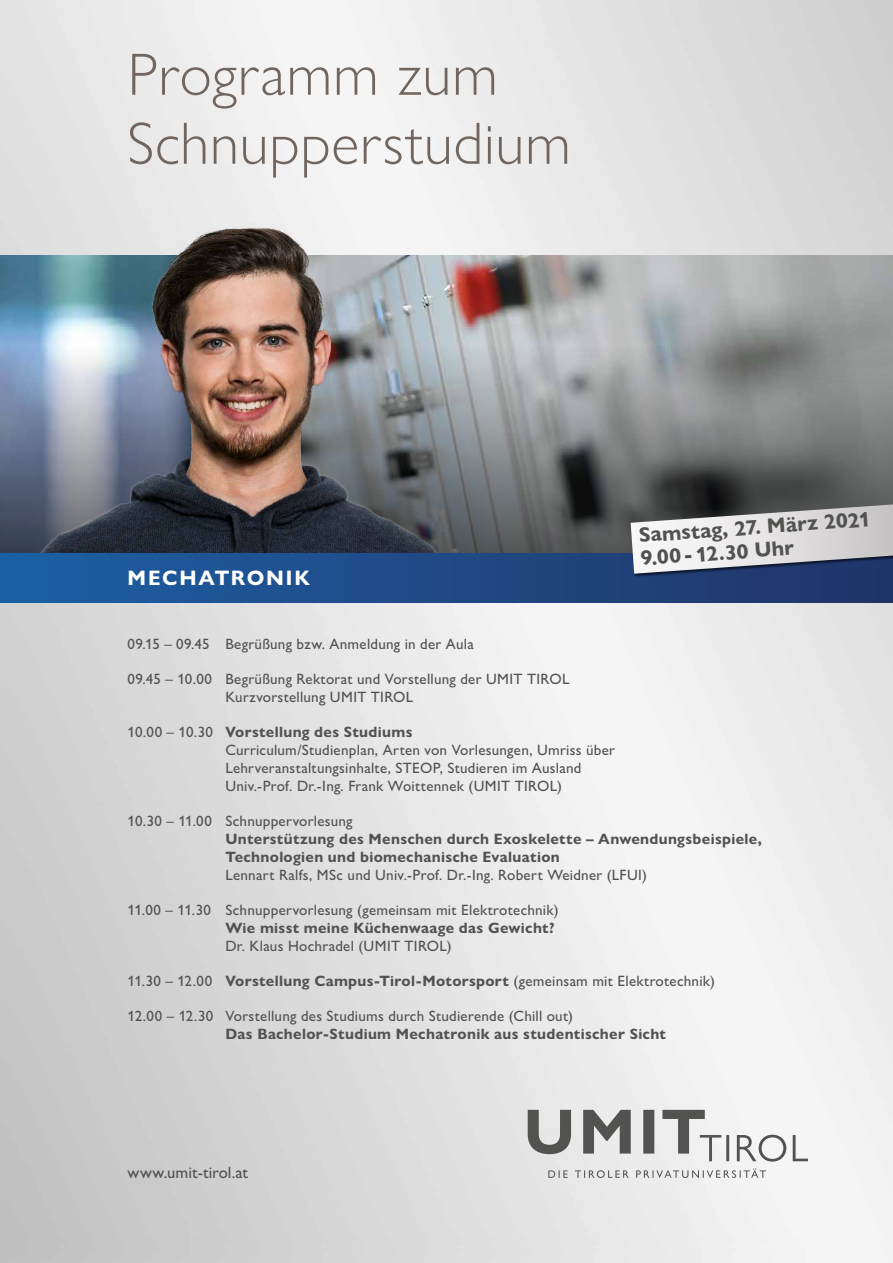
<style>
.page{position:relative;width:893px;height:1263px;background:#fff}
.page>*{position:absolute;margin:0;border:0;box-sizing:border-box;transform-origin:0 0}
.t1{font:300 60px/69px "Gill Sans Nova";letter-spacing:.01em;color:#70665f}
.t2{font:700 21px/23.2px "Gill Sans Nova";color:#525251}
.t3{font:700 21px "Gill Sans Nova";letter-spacing:.085em;color:#fff}
.t4{font:500 16.5px "Gill Sans Nova";color:#525251}
.t5{font:500 15px/18px "Gill Sans Nova";letter-spacing:.015em;color:#525251}
.t6{font:700 15px/18px "Gill Sans Nova";letter-spacing:.02em;color:#525251}
.s1{font-weight:700}
</style>
<div class="page">
<img style="left:0;top:0;width:893px;height:1263px">
<div style="left:0;top:553px;width:893px;height:49px;background:linear-gradient(to right,#1d5fa4,#213467)"></div>
<img style="left:536px;top:255px;width:357px;height:90px">
<svg style="left:536px;top:345px;width:357px;height:208px;background:#777979"></svg>
<img style="left:0;top:181px;width:536px;height:372px">
<div style="left:631px;top:502px;width:262px;height:75px;background:#000;opacity:.6"></div>
<svg style="left:631px;top:504px;width:262px;height:70px"></svg>
<svg style="left:528px;top:1110px;width:280px;height:51px"></svg>
<svg style="left:548px;top:1168px;width:218px;height:10px"></svg>
<h1 class="t1" style="left:128px;top:39px;width:445px">Programm zum<br>Schnupperstudium</h1>
<h2 class="t3" style="left:128px;top:565px;width:184px">MECHATRONIK</h2>
<h2 class="t2" style="left:638px;top:523px;width:234px;rotate:-4deg">Samstag, 27. März 2021<br>9.00-12.30 Uhr</h2>
<p class="t5" style="left:128px;top:634px;width:348px">09.15 – 09.45 Begrüßung bzw. Anmeldung in der Aula</p>
<p class="t5" style="left:225px;top:669px;width:346px;text-indent:-98px">09.45 – 10.00 Begrüßung Rektorat und Vorstellung der UMIT TIROL<br>Kurzvorstellung UMIT TIROL</p>
<p class="t5" style="left:225px;top:723px;width:391px;text-indent:-98px">10.00 – 10.30 <span class="s1">Vorstellung des Studiums<br></span>Curriculum/Studienplan, Arten von Vorlesungen, Umriss über Lehrveranstaltungsinhalte, STEOP, Studieren im Ausland Univ.-Prof. Dr.-Ing. Frank Woittennek (UMIT TIROL)</p>
<p class="t5" style="left:128px;top:812px;width:227px">10.30 – 11.00 Schnuppervorlesung</p>
<p class="t6" style="left:225px;top:830px;width:538px">Unterstützung des Menschen durch Exoskelette – Anwendungsbeispiele,<br>Technologien und biomechanische Evaluation</p>
<p class="t5" style="left:225px;top:866px;width:423px">Lennart Ralfs, MSc und Univ.-Prof. Dr.-Ing. Robert Weidner (LFUI)</p>
<p class="t5" style="left:128px;top:901px;width:432px">11.00 – 11.30 Schnuppervorlesung (gemeinsam mit Elektrotechnik)</p>
<p class="t6" style="left:225px;top:919px;width:331px">Wie misst meine Küchenwaage das Gewicht?</p>
<p class="t5" style="left:225px;top:937px;width:228px">Dr. Klaus Hochradel (UMIT TIROL)</p>
<p class="t5" style="left:128px;top:972px;width:589px">11.30 – 12.00 <span class="s1">Vorstellung Campus-Tirol-Motorsport</span> (gemeinsam mit Elektrotechnik)</p>
<p class="t5" style="left:128px;top:1007px;width:447px">12.00 – 12.30 Vorstellung des Studiums durch Studierende (Chill out)</p>
<p class="t6" style="left:225px;top:1025px;width:442px">Das Bachelor-Studium Mechatronik aus studentischer Sicht</p>
<p class="t4" style="left:128px;top:1162px;width:122px">www.umit-tirol.at</p>
</div>
